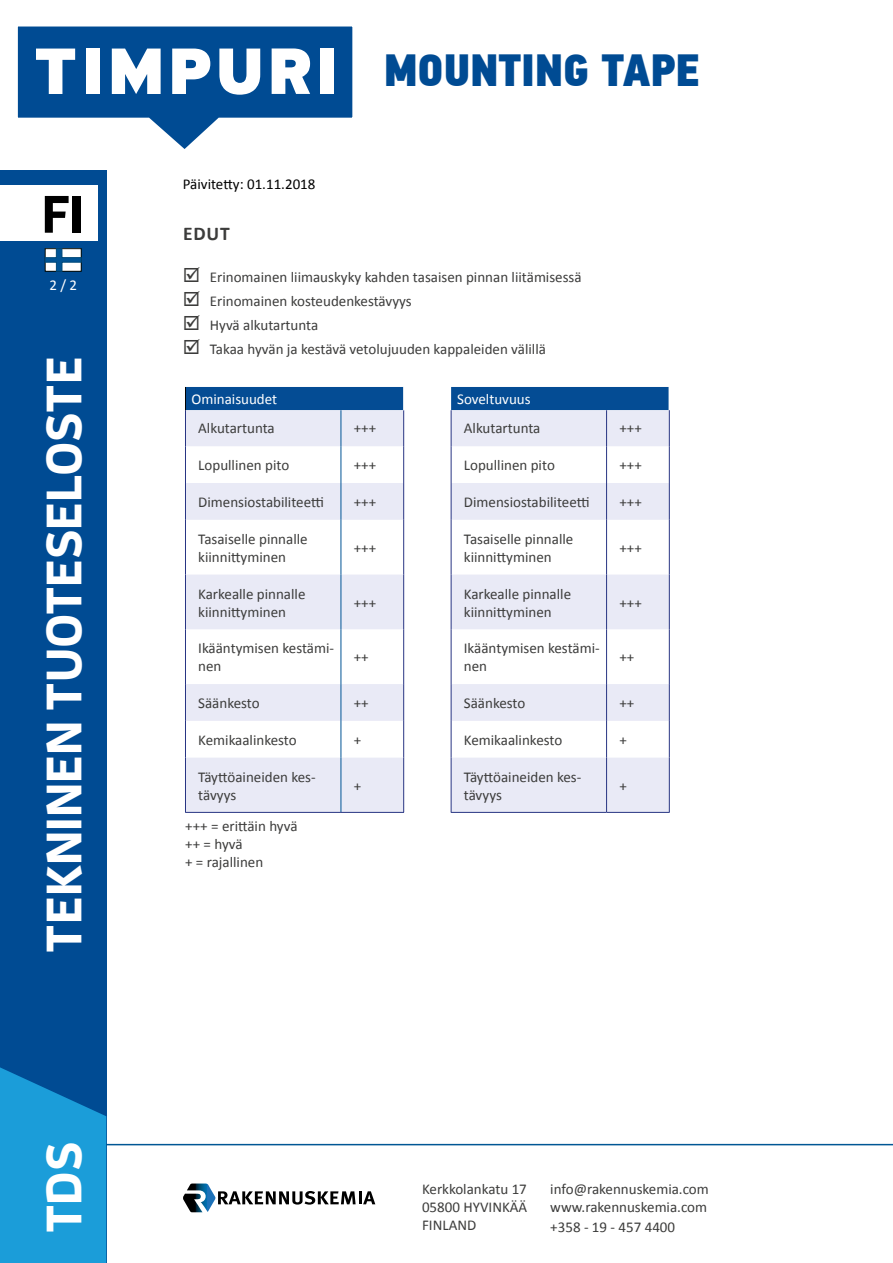
<style>
.page{position:relative;width:893px;height:1263px;background:#fff}
.page>*{position:absolute;margin:0;border:0;box-sizing:border-box;transform-origin:0 0}
.t1{font:700 52.5px "Enzo OT";color:#000}
.t2{font:700 49.5px "Enzo OT";color:#fff}
.t3{font:45px "PF Din Text Cond Pro X Black";color:#004b93}
.technical_data_parag{font:700 19.5px "Calibri";color:#3c3c3b}
.technical_data_parag-2{font:15px/18px "Calibri";color:#3c3c3b}
.technical_data_parag-3{font:15px "Calibri";color:#fff}
.t4{font:15px "Calibri";color:#000}
</style>
<div class="page">
<div style="left:0;top:170px;width:106px;height:1093px;background:#004b93"></div>
<svg style="left:0;top:1067px;width:106px;height:196px;background:#1792d0"></svg>
<hr style="left:106px;top:1144px;width:787px;height:1px;background:#005795">
<div style="left:0;top:186px;width:98px;height:55px;background:#fff"></div>
<svg style="left:183px;top:1183px;width:192px;height:29px"></svg>
<svg style="left:17px;top:26px;width:336px;height:123px"></svg>
<svg style="left:45px;top:248px;width:36px;height:23px"></svg>
<svg style="left:186px;top:410px;width:217px;height:402px;fill:#e9eaf6"></svg>
<hr style="left:185px;top:410px;width:1px;height:36px;background:#283583">
<hr style="left:403px;top:410px;width:1px;height:36px;background:#283583">
<hr style="left:185px;top:446px;width:1px;height:37px;background:#283583">
<hr style="left:403px;top:446px;width:1px;height:37px;background:#283583">
<hr style="left:185px;top:483px;width:1px;height:37px;background:#283583">
<hr style="left:403px;top:483px;width:1px;height:37px;background:#283583">
<hr style="left:185px;top:520px;width:1px;height:54px;background:#283583">
<hr style="left:403px;top:520px;width:1px;height:54px;background:#283583">
<hr style="left:185px;top:574px;width:1px;height:55px;background:#283583">
<hr style="left:403px;top:574px;width:1px;height:55px;background:#283583">
<hr style="left:185px;top:629px;width:1px;height:55px;background:#283583">
<hr style="left:403px;top:629px;width:1px;height:55px;background:#283583">
<hr style="left:185px;top:684px;width:1px;height:37px;background:#283583">
<hr style="left:403px;top:684px;width:1px;height:37px;background:#283583">
<hr style="left:185px;top:721px;width:1px;height:37px;background:#283583">
<hr style="left:403px;top:721px;width:1px;height:37px;background:#283583">
<hr style="left:185px;top:758px;width:1px;height:54px;background:#283583">
<hr style="left:403px;top:758px;width:1px;height:54px;background:#283583">
<div style="left:185px;top:387px;width:219px;height:23px;background:#044c94"></div>
<hr style="left:341px;top:410px;width:1px;height:36px;background:#005496">
<hr style="left:341px;top:446px;width:1px;height:37px;background:#005496">
<hr style="left:341px;top:483px;width:1px;height:37px;background:#005496">
<hr style="left:341px;top:520px;width:1px;height:54px;background:#005496">
<hr style="left:341px;top:574px;width:1px;height:55px;background:#005496">
<hr style="left:341px;top:629px;width:1px;height:55px;background:#005496">
<hr style="left:341px;top:684px;width:1px;height:37px;background:#005496">
<hr style="left:341px;top:721px;width:1px;height:37px;background:#005496">
<hr style="left:341px;top:758px;width:1px;height:54px;background:#005496">
<hr style="left:185px;top:812px;width:156px;height:1px;background:#283583">
<hr style="left:341px;top:812px;width:63px;height:1px;background:#283583">
<svg style="left:452px;top:410px;width:217px;height:402px;fill:#e9eaf6"></svg>
<div style="left:451px;top:387px;width:218px;height:23px;background:#044c94"></div>
<hr style="left:451px;top:410px;width:1px;height:36px;background:#283583">
<hr style="left:606px;top:410px;width:1px;height:36px;background:#283583">
<hr style="left:669px;top:410px;width:1px;height:36px;background:#283583">
<hr style="left:451px;top:446px;width:1px;height:37px;background:#283583">
<hr style="left:606px;top:446px;width:1px;height:37px;background:#283583">
<hr style="left:669px;top:446px;width:1px;height:37px;background:#283583">
<hr style="left:451px;top:483px;width:1px;height:37px;background:#283583">
<hr style="left:606px;top:483px;width:1px;height:37px;background:#283583">
<hr style="left:669px;top:483px;width:1px;height:37px;background:#283583">
<hr style="left:451px;top:520px;width:1px;height:54px;background:#283583">
<hr style="left:606px;top:520px;width:1px;height:54px;background:#283583">
<hr style="left:669px;top:520px;width:1px;height:54px;background:#283583">
<hr style="left:451px;top:574px;width:1px;height:55px;background:#283583">
<hr style="left:606px;top:574px;width:1px;height:55px;background:#283583">
<hr style="left:669px;top:574px;width:1px;height:55px;background:#283583">
<hr style="left:451px;top:629px;width:1px;height:55px;background:#283583">
<hr style="left:606px;top:629px;width:1px;height:55px;background:#283583">
<hr style="left:669px;top:629px;width:1px;height:55px;background:#283583">
<hr style="left:451px;top:684px;width:1px;height:37px;background:#283583">
<hr style="left:606px;top:684px;width:1px;height:37px;background:#283583">
<hr style="left:669px;top:684px;width:1px;height:37px;background:#283583">
<hr style="left:451px;top:721px;width:1px;height:37px;background:#283583">
<hr style="left:606px;top:721px;width:1px;height:37px;background:#283583">
<hr style="left:669px;top:721px;width:1px;height:37px;background:#283583">
<hr style="left:451px;top:758px;width:1px;height:54px;background:#283583">
<hr style="left:606px;top:758px;width:1px;height:54px;background:#283583">
<hr style="left:669px;top:758px;width:1px;height:54px;background:#283583">
<hr style="left:451px;top:812px;width:156px;height:1px;background:#283583">
<hr style="left:607px;top:812px;width:63px;height:1px;background:#283583">
<h1 class="t1" style="left:42px;top:181px;width:44px">FI</h1>
<p class="technical_data_parag-3" style="left:49px;top:276px;width:29px">2 / 2</p>
<h2 class="t2" style="left:33px;top:952px;width:597px;rotate:-90deg">TEKNINEN TUOTESELOSTE</h2>
<h2 class="t2" style="left:33px;top:1233px;width:93px;rotate:-90deg">TDS</h2>
<p class="t4" style="left:183px;top:174px;width:134px">Päivitetty: 01.11.2018</p>
<h3 class="t3" style="left:384px;top:43px;width:317px">MOUNTING TAPE</h3>
<p class="technical_data_parag" style="left:183px;top:221px;width:48px">EDUT</p>
<p class="technical_data_parag-2" style="left:210px;top:268px;width:373px">Erinomainen liimauskyky kahden tasaisen pinnan liitämisessä</p>
<p class="technical_data_parag-2" style="left:210px;top:292px;width:203px">Erinomainen kosteudenkestävyys</p>
<p class="technical_data_parag-2" style="left:210px;top:316px;width:110px">Hyvä alkutartunta</p>
<p class="technical_data_parag-2" style="left:210px;top:340px;width:338px">Takaa hyvän ja kestävä vetolujuuden kappaleiden välillä</p>
<p class="technical_data_parag-3" style="left:191px;top:390px;width:87px">Ominaisuudet</p>
<p class="technical_data_parag-2" style="left:198px;top:420px;width:78px">Alkutartunta</p>
<p class="technical_data_parag-2" style="left:354px;top:420px;width:24px">+++</p>
<p class="technical_data_parag-2" style="left:198px;top:456px;width:93px">Lopullinen pito</p>
<p class="technical_data_parag-2" style="left:354px;top:456px;width:24px">+++</p>
<p class="technical_data_parag-2" style="left:198px;top:493px;width:127px">Dimensiostabiliteetti</p>
<p class="technical_data_parag-2" style="left:354px;top:493px;width:24px">+++</p>
<p class="technical_data_parag-2" style="left:198px;top:530px;width:111px">Tasaiselle pinnalle kiinnittyminen</p>
<p class="technical_data_parag-2" style="left:354px;top:539px;width:24px">+++</p>
<p class="technical_data_parag-2" style="left:198px;top:585px;width:109px">Karkealle pinnalle kiinnittyminen</p>
<p class="technical_data_parag-2" style="left:354px;top:594px;width:24px">+++</p>
<p class="technical_data_parag-2" style="left:198px;top:639px;width:137px">Ikääntymisen kestämi&shy;nen</p>
<p class="technical_data_parag-2" style="left:354px;top:648px;width:17px">++</p>
<p class="technical_data_parag-2" style="left:198px;top:694px;width:63px">Säänkesto</p>
<p class="technical_data_parag-2" style="left:354px;top:694px;width:17px">++</p>
<p class="technical_data_parag-2" style="left:198px;top:731px;width:100px">Kemikaalinkesto</p>
<p class="technical_data_parag-2" style="left:354px;top:731px;width:9px">+</p>
<p class="technical_data_parag-2" style="left:198px;top:768px;width:119px">Täyttöaineiden kes&shy;tävyys</p>
<p class="technical_data_parag-2" style="left:354px;top:777px;width:9px">+</p>
<p class="technical_data_parag-3" style="left:457px;top:390px;width:75px">Soveltuvuus</p>
<p class="technical_data_parag-2" style="left:464px;top:420px;width:78px">Alkutartunta</p>
<p class="technical_data_parag-2" style="left:619px;top:420px;width:24px">+++</p>
<p class="technical_data_parag-2" style="left:464px;top:456px;width:93px">Lopullinen pito</p>
<p class="technical_data_parag-2" style="left:619px;top:456px;width:24px">+++</p>
<p class="technical_data_parag-2" style="left:464px;top:493px;width:127px">Dimensiostabiliteetti</p>
<p class="technical_data_parag-2" style="left:619px;top:493px;width:24px">+++</p>
<p class="technical_data_parag-2" style="left:464px;top:530px;width:111px">Tasaiselle pinnalle kiinnittyminen</p>
<p class="technical_data_parag-2" style="left:619px;top:539px;width:24px">+++</p>
<p class="technical_data_parag-2" style="left:464px;top:585px;width:109px">Karkealle pinnalle kiinnittyminen</p>
<p class="technical_data_parag-2" style="left:619px;top:594px;width:24px">+++</p>
<p class="technical_data_parag-2" style="left:464px;top:639px;width:137px">Ikääntymisen kestämi&shy;nen</p>
<p class="technical_data_parag-2" style="left:619px;top:648px;width:17px">++</p>
<p class="technical_data_parag-2" style="left:464px;top:694px;width:63px">Säänkesto</p>
<p class="technical_data_parag-2" style="left:619px;top:694px;width:17px">++</p>
<p class="technical_data_parag-2" style="left:464px;top:731px;width:100px">Kemikaalinkesto</p>
<p class="technical_data_parag-2" style="left:619px;top:731px;width:9px">+</p>
<p class="technical_data_parag-2" style="left:464px;top:768px;width:119px">Täyttöaineiden kes&shy;tävyys</p>
<p class="technical_data_parag-2" style="left:619px;top:777px;width:9px">+</p>
<p class="technical_data_parag-2" style="left:185px;top:817px;width:114px">+++ = erittäin hyvä</p>
<p class="technical_data_parag-2" style="left:185px;top:835px;width:59px">++ = hyvä</p>
<p class="technical_data_parag-2" style="left:185px;top:853px;width:80px">+ = rajallinen</p>
<p class="technical_data_parag-2" style="left:422px;top:1180px;width:107px;text-align:justify">Kerkkolankatu 17<br>05800 HYVINKÄÄ FINLAND</p>
<p class="technical_data_parag-2" style="left:550px;top:1180px;width:160px;line-height:18.6px;text-align:justify">info@rakennuskemia.com www.rakennuskemia.com +358 - 19 - 457 4400</p>
</div>
